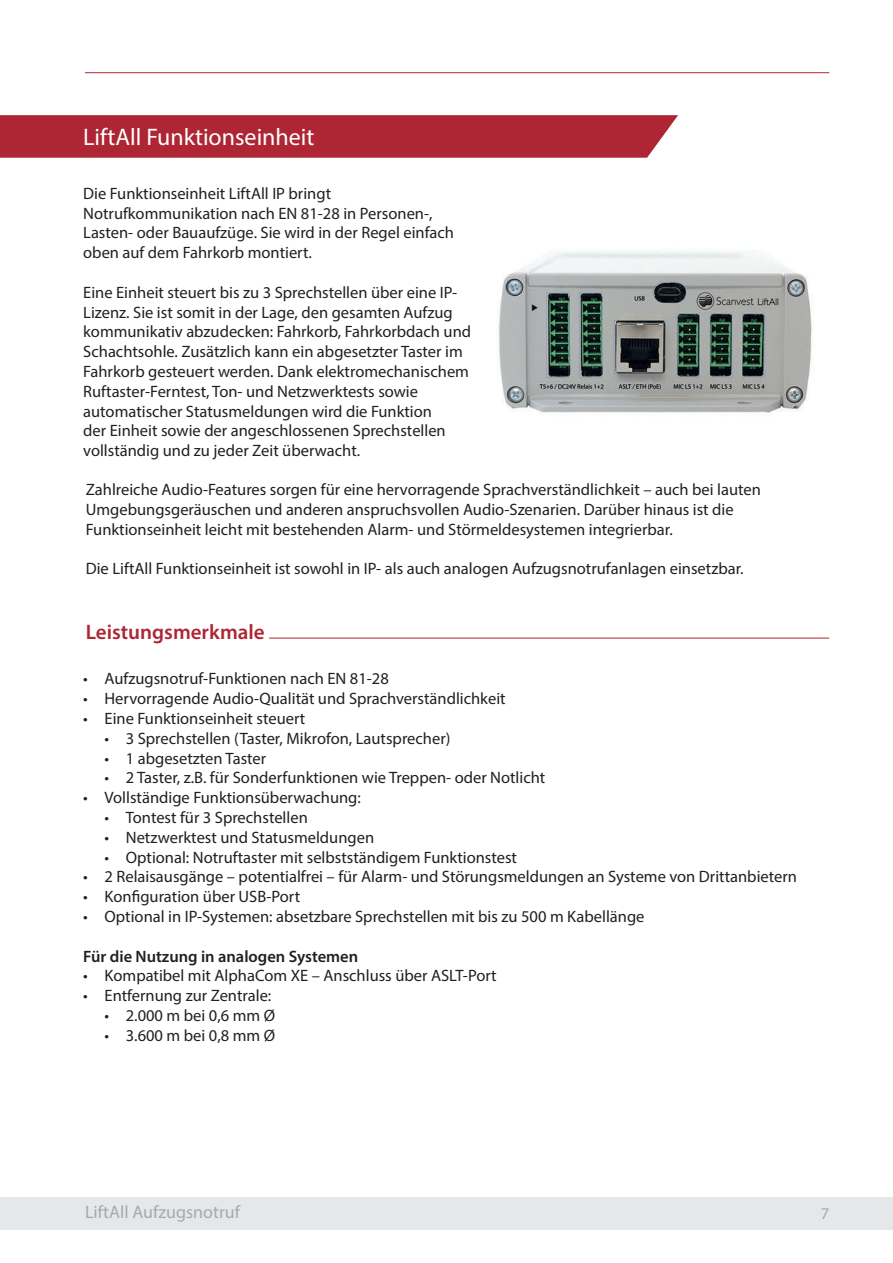
<style>
.page{position:relative;width:893px;height:1263px;background:#fff}
.page>*{position:absolute;margin:0;border:0;box-sizing:border-box;transform-origin:0 0}
.t1{font:24px "Myriad Pro";color:#fff}
.t2{font:600 21px "Myriad Pro";color:#ae2533}
.t3{font:18px "Myriad Pro";color:#a8a9ad}
.t4{font:16.5px/19.8px "Myriad Pro";color:#231f20}
.t5{font:600 16.5px "Myriad Pro";color:#231f20}
.t6{font:16.5px "Myriad Pro";color:#a8a9ad}
</style>
<div class="page">
<div style="left:0;top:1197px;width:893px;height:32px;background:#e6e7e9"></div>
<hr style="left:85px;top:72px;width:744px;height:1px;background:#ae2533">
<div style="left:0;top:115px;width:678px;height:43px;background:#ae2533"></div>
<hr style="left:269px;top:638px;width:560px;height:1px;background:#ae2533">
<img style="left:499px;top:250px;width:313px;height:163px">
<h1 class="t1" style="left:83px;top:122px;width:233px">LiftAll Funktionseinheit</h1>
<p class="t4" style="left:83px;top:183px;width:372px">Die Funktionseinheit LiftAll IP bringt Notrufkommunikation nach EN 81-28 in Personen-, Lasten- oder Bauaufzüge. Sie wird in der Regel einfach oben auf dem Fahrkorb montiert.</p>
<p class="t4" style="left:83px;top:282px;width:389px">Eine Einheit steuert bis zu 3 Sprechstellen über eine IP-Lizenz. Sie ist somit in der Lage, den gesamten Aufzug kommunikativ abzudecken: Fahrkorb, Fahrkorbdach und Schachtsohle. Zusätzlich kann ein abgesetzter Taster im Fahrkorb gesteuert werden. Dank elektromechanischem Ruftaster-Ferntest, Ton- und Netzwerktests sowie automatischer Statusmeldungen wird die Funktion<br>der Einheit sowie der angeschlossenen Sprechstellen vollständig und zu jeder Zeit überwacht.</p>
<p class="t4" style="left:86px;top:479px;width:677px">Zahlreiche Audio-Features sorgen für eine hervorragende Sprachverständlichkeit – auch bei lauten<br>Umgebungsgeräuschen und anderen anspruchsvollen Audio-Szenarien. Darüber hinaus ist die<br>Funktionseinheit leicht mit bestehenden Alarm- und Störmeldesystemen integrierbar.</p>
<p class="t4" style="left:86px;top:559px;width:659px">Die LiftAll Funktionseinheit ist sowohl in IP- als auch analogen Aufzugsnotrufanlagen einsetzbar.</p>
<p class="t2" style="left:86px;top:619px;width:181px">Leistungsmerkmale</p>
<p class="t4" style="left:83px;top:669px;width:307px">• Aufzugsnotruf-Funktionen nach EN 81-28</p>
<p class="t4" style="left:83px;top:688px;width:424px">• Hervorragende Audio-Qualität und Sprachverständlichkeit</p>
<p class="t4" style="left:83px;top:708px;width:223px">• Eine Funktionseinheit steuert</p>
<p class="t4" style="left:105px;top:728px;width:347px">• 3 Sprechstellen (Taster, Mikrofon, Lautsprecher)</p>
<p class="t4" style="left:105px;top:748px;width:163px">• 1 abgesetzten Taster</p>
<p class="t4" style="left:105px;top:768px;width:442px">• 2 Taster, z.B. für Sonderfunktionen wie Treppen- oder Notlicht</p>
<p class="t4" style="left:83px;top:787px;width:279px">• Vollständige Funktionsüberwachung:</p>
<p class="t4" style="left:105px;top:807px;width:205px">• Tontest für 3 Sprechstellen</p>
<p class="t4" style="left:105px;top:827px;width:271px">• Netzwerktest und Statusmeldungen</p>
<p class="t4" style="left:105px;top:847px;width:414px">• Optional: Notruftaster mit selbstständigem Funktionstest</p>
<p class="t4" style="left:83px;top:867px;width:715px">• 2 Relaisausgänge – potentialfrei – für Alarm- und Störungsmeldungen an Systeme von Drittanbietern</p>
<p class="t4" style="left:83px;top:886px;width:218px">• Konfiguration über USB-Port</p>
<p class="t4" style="left:83px;top:906px;width:563px">• Optional in IP-Systemen: absetzbare Sprechstellen mit bis zu 500 m Kabellänge</p>
<p class="t5" style="left:83px;top:945px;width:276px">Für die Nutzung in analogen Systemen</p>
<p class="t4" style="left:83px;top:966px;width:415px">• Kompatibel mit AlphaCom XE – Anschluss über ASLT-Port</p>
<p class="t4" style="left:83px;top:985px;width:190px">• Entfernung zur Zentrale:</p>
<p class="t4" style="left:105px;top:1005px;width:172px">• 2.000 m bei 0,6 mm Ø</p>
<p class="t4" style="left:105px;top:1025px;width:172px">• 3.600 m bei 0,8 mm Ø</p>
<p class="t3" style="left:85px;top:1201px;width:157px">LiftAll Aufzugsnotruf</p>
<p class="t6" style="left:821px;top:1203px;width:10px">7</p>
</div>
